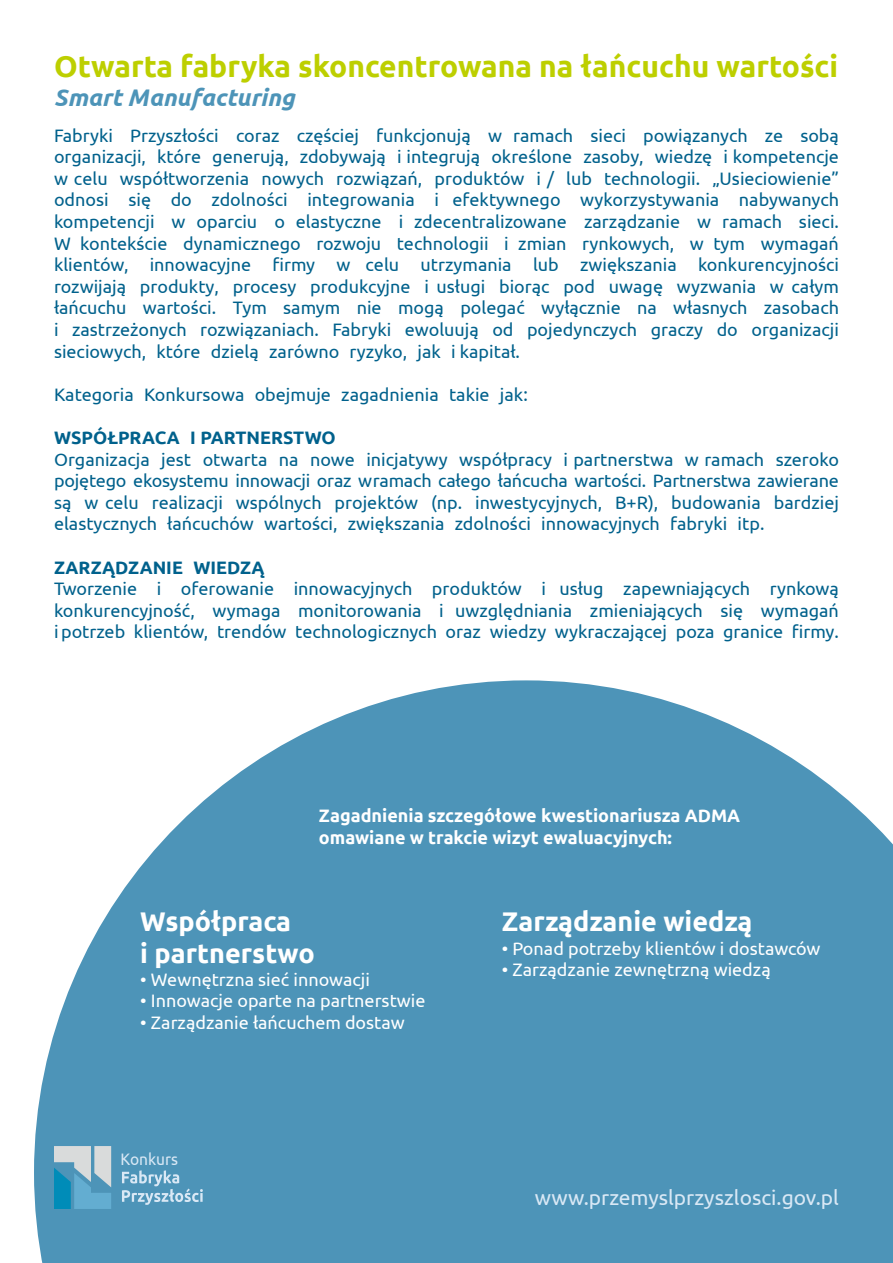
<style>
.page{position:relative;width:893px;height:1263px;background:#fff}
.page>*{position:absolute;margin:0;border:0;box-sizing:border-box;transform-origin:0 0}
.t1{font:700 30px "Ubuntu";color:#bdcf00}
.t2{font:700 27px/32.4px "Ubuntu";color:#fff}
.t3{font:italic 700 24px "Ubuntu";color:#4d94b8}
.t4{font:21px "Ubuntu";color:#d9e8f5}
.t5{font:18px/21.6px "Ubuntu";color:#00618c;text-align:justify}
.t6{font:18px "Ubuntu";color:#fff}
.t7{font:700 18px/21.6px "Ubuntu";color:#fff}
.t8{font:700 18px "Ubuntu";color:#00618c}
.t9{font:16.65px "Ubuntu";color:#d9e8f5;scale:.94 1}
</style>
<div class="page">
<svg style="left:34px;top:680px;width:859px;height:583px;fill:#4d94b8"></svg>
<svg style="left:54px;top:1146px;width:57px;height:63px;background:#7bb3cb"></svg>
<svg style="left:122px;top:1170px;width:81px;height:35px;background:#71aac8"></svg>
<h1 class="t1" style="left:54px;top:48px;width:786px">Otwarta fabryka skoncentrowana na łańcuchu wartości</h1>
<h3 class="t3" style="left:54px;top:83px;width:242px">Smart Manufacturing</h3>
<p class="t5" style="left:54px;top:124px;width:786px">Fabryki Przyszłości coraz częściej funkcjonują w ramach sieci powiązanych ze sobą organizacji, które generują, zdobywają i integrują określone zasoby, wiedzę i kompetencje w celu współtworzenia nowych rozwiązań, produktów i / lub technologii. „Usieciowienie” odnosi się do zdolności integrowania i efektywnego wykorzystywania nabywanych kompetencji w oparciu o elastyczne i zdecentralizowane zarządzanie w ramach sieci.<br>W kontekście dynamicznego rozwoju technologii i zmian rynkowych, w tym wymagań klientów, innowacyjne firmy w celu utrzymania lub zwiększania konkurencyjności rozwijają produkty, procesy produkcyjne i usługi biorąc pod uwagę wyzwania w całym łańcuchu wartości. Tym samym nie mogą polegać wyłącznie na własnych zasobach i zastrzeżonych rozwiązaniach. Fabryki ewoluują od pojedynczych graczy do organizacji sieciowych, które dzielą zarówno ryzyko, jak i kapitał.</p>
<p class="t5" style="left:54px;top:383px;width:475px">Kategoria Konkursowa obejmuje zagadnienia takie jak:</p>
<p class="t8" style="left:54px;top:427px;width:283px">WSPÓŁPRACA I PARTNERSTWO</p>
<p class="t5" style="left:54px;top:448px;width:786px">Organizacja jest otwarta na nowe inicjatywy współpracy i partnerstwa w ramach szeroko pojętego ekosystemu innowacji oraz w ramach całego łańcucha wartości. Partnerstwa zawierane są w celu realizacji wspólnych projektów (np. inwestycyjnych, B+R), budowania bardziej elastycznych łańcuchów wartości, zwiększania zdolności innowacyjnych fabryki itp.</p>
<p class="t8" style="left:54px;top:556px;width:212px">ZARZĄDZANIE WIEDZĄ</p>
<p class="t5" style="left:54px;top:577px;width:786px">Tworzenie i oferowanie innowacyjnych produktów i usług zapewniających rynkową konkurencyjność, wymaga monitorowania i uwzględniania zmieniających się wymagań i potrzeb klientów, trendów technologicznych oraz wiedzy wykraczającej poza granice firmy.</p>
<p class="t7" style="left:319px;top:804px;width:423px">Zagadnienia szczegółowe kwestionariusza ADMA omawiane w trakcie wizyt ewaluacyjnych:</p>
<h2 class="t2" style="left:140px;top:905px;width:176px">Współpraca<br>i partnerstwo</h2>
<p class="t6" style="left:140px;top:968px;width:231px">• Wewnętrzna sieć innowacji</p>
<p class="t6" style="left:140px;top:990px;width:287px">• Innowacje oparte na partnerstwie</p>
<p class="t6" style="left:140px;top:1012px;width:266px">• Zarządzanie łańcuchem dostaw</p>
<p class="t9" style="left:121px;top:1149px;width:63px">Konkurs</p>
<h2 class="t2" style="left:502px;top:905px;width:252px">Zarządzanie wiedzą</h2>
<p class="t6" style="left:502px;top:937px;width:320px">• Ponad potrzeby klientów i dostawców</p>
<p class="t6" style="left:502px;top:959px;width:270px">• Zarządzanie zewnętrzną wiedzą</p>
<p class="t4" style="left:535px;top:1184px;width:306px">www.przemyslprzyszlosci.gov.pl</p>
</div>
